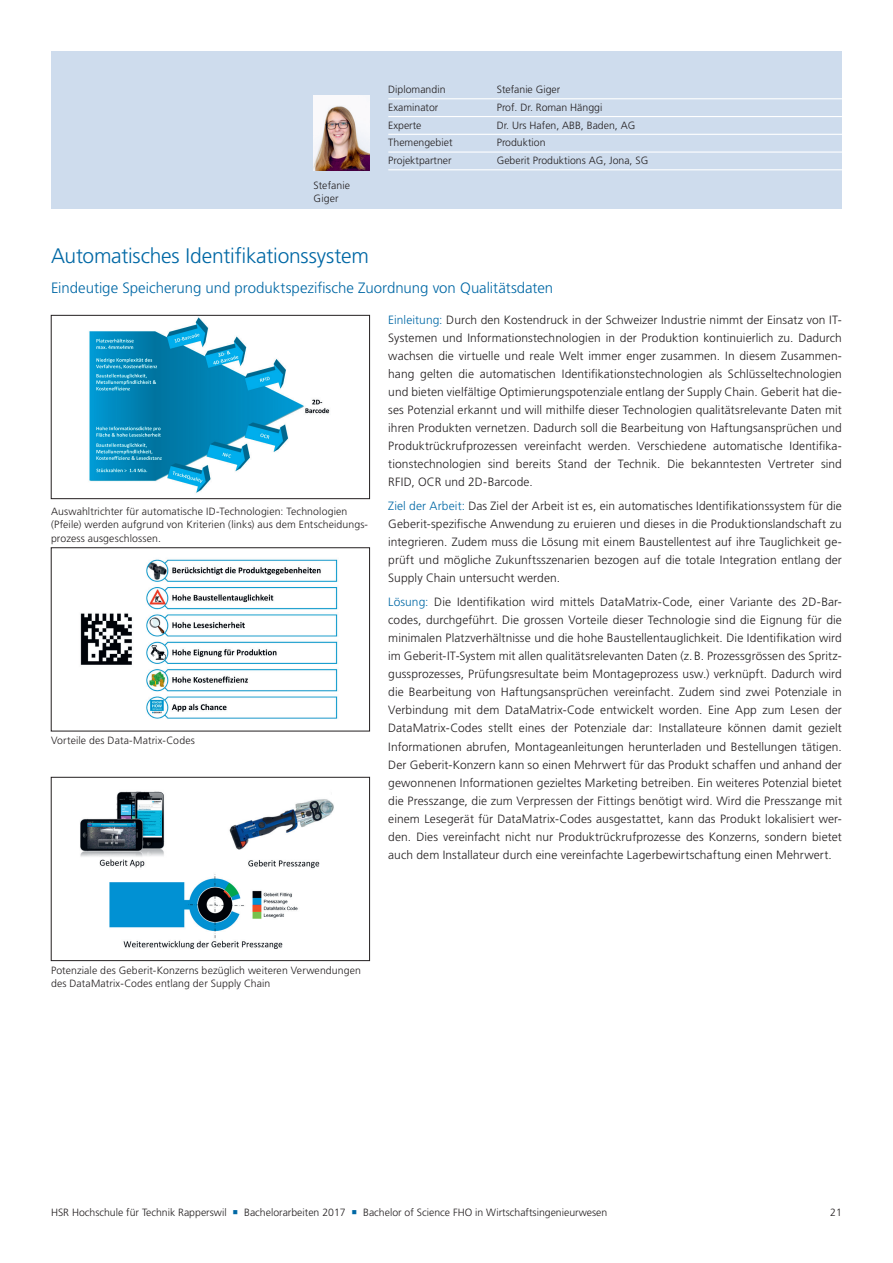
<style>
.page{position:relative;width:893px;height:1263px;background:#fff}
.page>*{position:absolute;margin:0;border:0;box-sizing:border-box;transform-origin:0 0}
.t1{font:300 21px "Frutiger LT Pro";letter-spacing:-.01em;color:#0068a5}
.t2{font:300 15px "Frutiger LT Pro";color:#0068a5}
.t3{font:300 12px/18px "Frutiger LT Pro";letter-spacing:.005em;color:#231f20;text-align:justify}
.t4{font:300 10.5px/13.5px "Frutiger LT Pro";color:#231f20}
.s1{color:#0068a5}
</style>
<div class="page">
<div style="left:51px;top:51px;width:791px;height:157px;background:#cedced"></div>
<img style="left:89px;top:317px;width:241px;height:176px">
<div style="left:51px;top:315px;width:319px;height:184px;border:1px solid #231f20"></div>
<img style="left:80px;top:559px;width:258px;height:160px">
<div style="left:51px;top:547px;width:319px;height:184px;border:1px solid #231f20"></div>
<img style="left:80px;top:791px;width:254px;height:158px">
<div style="left:51px;top:777px;width:319px;height:184px;border:1px solid #231f20"></div>
<hr style="left:388px;top:98px;width:454px;height:1px;background:#fff">
<hr style="left:388px;top:116px;width:454px;height:1px;background:#fff">
<hr style="left:388px;top:134px;width:454px;height:1px;background:#fff">
<hr style="left:388px;top:151px;width:454px;height:2px;background:#fff">
<hr style="left:388px;top:169px;width:454px;height:1px;background:#fff">
<img style="left:314px;top:95px;width:56px;height:75px">
<p class="t4" style="left:314px;top:178px;width:38px">Stefanie<br>Giger</p>
<p class="t4" style="left:388px;top:83px;width:59px">Diplomandin</p>
<p class="t4" style="left:497px;top:83px;width:65px">Stefanie Giger</p>
<p class="t4" style="left:388px;top:101px;width:52px">Examinator</p>
<p class="t4" style="left:497px;top:101px;width:107px">Prof. Dr. Roman Hänggi</p>
<p class="t4" style="left:388px;top:118px;width:35px">Experte</p>
<p class="t4" style="left:497px;top:118px;width:140px">Dr. Urs Hafen, ABB, Baden, AG</p>
<p class="t4" style="left:388px;top:136px;width:66px">Themengebiet</p>
<p class="t4" style="left:497px;top:136px;width:50px">Produktion</p>
<p class="t4" style="left:388px;top:154px;width:65px">Projektpartner</p>
<p class="t4" style="left:497px;top:154px;width:153px">Geberit Produktions AG, Jona, SG</p>
<h1 class="t1" style="left:51px;top:243px;width:319px">Automatisches Identifikationssystem</h1>
<p class="t2" style="left:51px;top:279px;width:504px">Eindeutige Speicherung und produktspezifische Zuordnung von Qualitätsdaten</p>
<p class="t4" style="left:51px;top:504px;width:319px">Auswahltrichter für automatische ID-Technologien: Technologien (Pfeile) werden aufgrund von Kriterien (links) aus dem Entscheidungs&shy;prozess ausgeschlossen.</p>
<p class="t4" style="left:51px;top:734px;width:145px">Vorteile des Data-Matrix-Codes</p>
<p class="t3" style="left:388px;top:311px;width:455px"><span class="s1">Einleitung:</span> Durch den Kostendruck in der Schweizer Industrie nimmt der Einsatz von IT-Systemen und Informationstechnologien in der Produktion kontinuierlich zu. Dadurch wachsen die virtuelle und reale Welt immer enger zusammen. In diesem Zusammen&shy;hang gelten die automatischen Identifikationstechnologien als Schlüsseltechnologien und bieten vielfältige Optimierungspotenziale entlang der Supply Chain. Geberit hat die&shy;ses Potenzial erkannt und will mithilfe dieser Technologien qualitätsrelevante Daten mit ihren Produkten vernetzen. Dadurch soll die Bearbeitung von Haftungsansprüchen und Produktrückrufprozessen vereinfacht werden. Verschiedene automatische Identifika&shy;tionstechnologien sind bereits Stand der Technik. Die bekanntesten Vertreter sind RFID, OCR und 2D-Barcode.</p>
<p class="t3" style="left:388px;top:497px;width:455px"><span class="s1">Ziel der Arbeit:</span> Das Ziel der Arbeit ist es, ein automatisches Identifikationssystem für die Geberit-spezifische Anwendung zu eruieren und dieses in die Produktionslandschaft zu integrieren. Zudem muss die Lösung mit einem Baustellentest auf ihre Tauglichkeit ge&shy;prüft und mögliche Zukunftsszenarien bezogen auf die totale Integration entlang der Supply Chain untersucht werden.</p>
<p class="t3" style="left:388px;top:593px;width:455px"><span class="s1">Lösung:</span> Die Identifikation wird mittels DataMatrix-Code, einer Variante des 2D-Bar&shy;codes, durchgeführt. Die grossen Vorteile dieser Technologie sind die Eignung für die minimalen Platzverhältnisse und die hohe Baustellentauglichkeit. Die Identifikation wird im Geberit-IT-System mit allen qualitätsrelevanten Daten (z.B. Prozessgrössen des Spritz&shy;gussprozesses, Prüfungsresultate beim Montageprozess usw.) verknüpft. Dadurch wird die Bearbeitung von Haftungsansprüchen vereinfacht. Zudem sind zwei Potenziale in Verbindung mit dem DataMatrix-Code entwickelt worden. Eine App zum Lesen der DataMatrix-Codes stellt eines der Potenziale dar: Installateure können damit gezielt Informationen abrufen, Montageanleitungen herunterladen und Bestellungen tätigen.<br>Der Geberit-Konzern kann so einen Mehrwert für das Produkt schaffen und anhand der gewonnenen Informationen gezieltes Marketing betreiben. Ein weiteres Potenzial bietet die Presszange, die zum Verpressen der Fittings benötigt wird. Wird die Presszange mit einem Lesegerät für DataMatrix-Codes ausgestattet, kann das Produkt lokalisiert wer&shy;den. Dies vereinfacht nicht nur Produktrückrufprozesse des Konzerns, sondern bietet auch dem Installateur durch eine vereinfachte Lagerbewirtschaftung einen Mehrwert.</p>
<p class="t4" style="left:51px;top:963px;width:311px">Potenziale des Geberit-Konzerns bezüglich weiteren Verwendungen des DataMatrix-Codes entlang der Supply Chain</p>
<p class="t4" style="left:51px;top:1206px;width:558px">HSR Hochschule für Technik Rapperswil <span class="s1">○</span> Bachelorarbeiten 2017 <span class="s1">○</span> Bachelor of Science FHO in Wirtschaftsingenieurwesen</p>
<p class="t4" style="left:830px;top:1206px;width:13px">21</p>
</div>
